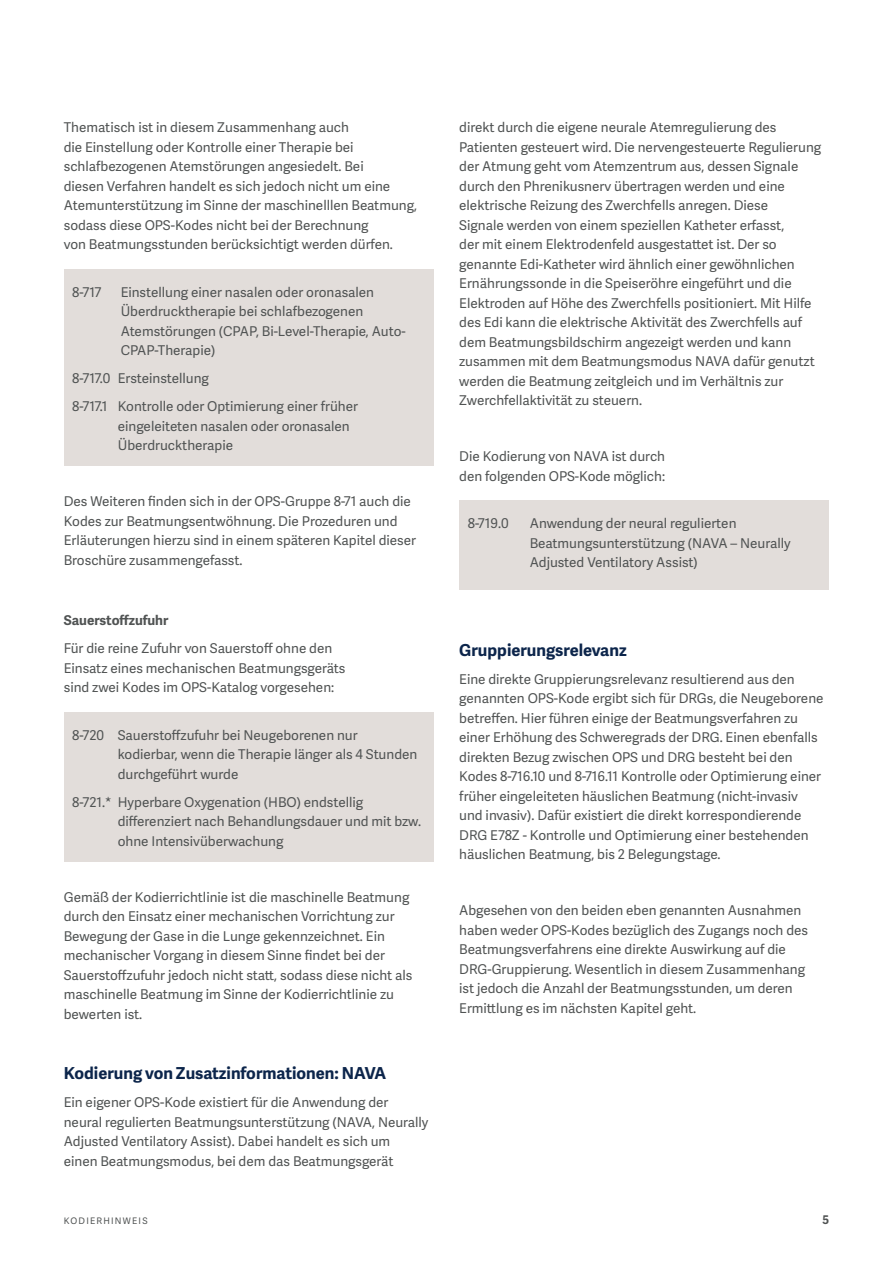
<style>
.page{position:relative;width:893px;height:1263px;background:#fff}
.page>*{position:absolute;margin:0;border:0;box-sizing:border-box;transform-origin:0 0}
.t1{font:700 16.5px "Adelle Sans";color:#0c254b}
.t2{font:13.5px/19.5px "Adelle Sans";color:#505353}
.t3{font:700 13.5px "Adelle Sans";letter-spacing:-.005em;color:#505353}
.t4{font:700 12px "Adelle Sans";color:#505353}
.t5{font:9px "Adelle Sans";letter-spacing:.135em;color:#505353}
</style>
<div class="page">
<div style="left:64px;top:269px;width:370px;height:197px;background:#e2ddda"></div>
<div style="left:64px;top:712px;width:370px;height:149px;background:#e2ddda"></div>
<div style="left:459px;top:500px;width:370px;height:90px;background:#e2ddda"></div>
<p class="t2" style="left:64px;top:117px;width:355px">Thematisch ist in diesem Zusammenhang auch<br>die Einstellung oder Kontrolle einer Therapie bei schlafbezogenen Atemstörungen angesiedelt. Bei<br>diesen Verfahren handelt es sich jedoch nicht um eine Atemunterstützung im Sinne der maschinelllen Beatmung, sodass diese OPS-Kodes nicht bei der Berechnung<br>von Beatmungsstunden berücksichtigt werden dürfen.</p>
<p class="t2" style="left:72px;top:282px;width:30px">8-717</p>
<p class="t2" style="left:121px;top:282px;width:287px">Einstellung einer nasalen oder oronasalen Überdrucktherapie bei schlafbezogenen Atemstörungen (CPAP, Bi-Level-Therapie, Auto-CPAP-Therapie)</p>
<p class="t2" style="left:72px;top:364px;width:287px;line-height:28px">8-717.0 Ersteinstellung<br>8-717.1 Kontrolle oder Optimierung einer früher</p>
<p class="t2" style="left:118px;top:416px;width:233px">eingeleiteten nasalen oder oronasalen<br>Überdrucktherapie</p>
<p class="t2" style="left:64px;top:491px;width:354px">Des Weiteren finden sich in der OPS-Gruppe 8-71 auch die Kodes zur Beatmungsentwöhnung. Die Prozeduren und Erläuterungen hierzu sind in einem späteren Kapitel dieser Broschüre zusammengefasst.</p>
<p class="t3" style="left:64px;top:610px;width:106px">Sauerstoffzufuhr</p>
<p class="t2" style="left:64px;top:638px;width:283px">Für die reine Zufuhr von Sauerstoff ohne den<br>Einsatz eines mechanischen Beatmungsgeräts sind zwei Kodes im OPS-Katalog vorgesehen:</p>
<p class="t2" style="left:118px;top:725px;width:301px;text-indent:-45px">8-720 Sauerstoffzufuhr bei Neugeborenen nur kodierbar, wenn die Therapie länger als 4 Stunden durchgeführt wurde</p>
<p class="t2" style="left:118px;top:792px;width:305px;text-indent:-45px">8-721.* Hyperbare Oxygenation (HBO) endstellig differenziert nach Behandlungsdauer und mit bzw. ohne Intensivüberwachung</p>
<p class="t2" style="left:64px;top:887px;width:350px">Gemäß der Kodierrichtlinie ist die maschinelle Beatmung durch den Einsatz einer mechanischen Vorrichtung zur Bewegung der Gase in die Lunge gekennzeichnet. Ein mechanischer Vorgang in diesem Sinne findet bei der Sauerstoffzufuhr jedoch nicht statt, sodass diese nicht als maschinelle Beatmung im Sinne der Kodierrichtlinie zu bewerten ist.</p>
<p class="t1" style="left:64px;top:1061px;width:324px">Kodierung von Zusatzinformationen: NAVA</p>
<p class="t2" style="left:64px;top:1092px;width:366px">Ein eigener OPS-Kode existiert für die Anwendung der neural regulierten Beatmungsunterstützung (NAVA, Neurally Adjusted Ventilatory Assist). Dabei handelt es sich um<br>einen Beatmungsmodus, bei dem das Beatmungsgerät</p>
<p class="t2" style="left:459px;top:117px;width:364px">direkt durch die eigene neurale Atemregulierung des Patienten gesteuert wird. Die nervengesteuerte Regulierung der Atmung geht vom Atemzentrum aus, dessen Signale durch den Phrenikusnerv übertragen werden und eine elektrische Reizung des Zwerchfells anregen. Diese<br>Signale werden von einem speziellen Katheter erfasst,<br>der mit einem Elektrodenfeld ausgestattet ist. Der so genannte Edi-Katheter wird ähnlich einer gewöhnlichen Ernährungssonde in die Speiseröhre eingeführt und die Elektroden auf Höhe des Zwerchfells positioniert. Mit Hilfe des Edi kann die elektrische Aktivität des Zwerchfells auf dem Beatmungsbildschirm angezeigt werden und kann zusammen mit dem Beatmungsmodus NAVA dafür genutzt werden die Beatmung zeitgleich und im Verhältnis zur Zwerchfellaktivität zu steuern.</p>
<p class="t2" style="left:459px;top:446px;width:207px">Die Kodierung von NAVA ist durch den folgenden OPS-Kode möglich:</p>
<p class="t2" style="left:468px;top:513px;width:42px">8-719.0</p>
<p class="t2" style="left:530px;top:513px;width:262px">Anwendung der neural regulierten<br>Beatmungsunterstützung (NAVA – Neurally<br>Adjusted Ventilatory Assist)</p>
<p class="t1" style="left:459px;top:638px;width:169px">Gruppierungsrelevanz</p>
<p class="t2" style="left:459px;top:669px;width:366px">Eine direkte Gruppierungsrelevanz resultierend aus den genannten OPS-Kode ergibt sich für DRGs, die Neugeborene betreffen. Hier führen einige der Beatmungsverfahren zu einer Erhöhung des Schweregrads der DRG. Einen ebenfalls direkten Bezug zwischen OPS und DRG besteht bei den Kodes 8-716.10 und 8-716.11 Kontrolle oder Optimierung einer früher eingeleiteten häuslichen Beatmung (nicht-invasiv und invasiv). Dafür existiert die direkt korrespondierende DRG E78Z - Kontrolle und Optimierung einer bestehenden häuslichen Beatmung, bis 2 Belegungstage.</p>
<p class="t2" style="left:459px;top:900px;width:350px">Abgesehen von den beiden eben genannten Ausnahmen haben weder OPS-Kodes bezüglich des Zugangs noch des Beatmungsverfahrens eine direkte Auswirkung auf die DRG-Gruppierung. Wesentlich in diesem Zusammenhang ist jedoch die Anzahl der Beatmungsstunden, um deren Ermittlung es im nächsten Kapitel geht.</p>
<p class="t5" style="left:64px;top:1215px;width:85px">KODIERHINWEIS</p>
<p class="t4" style="left:822px;top:1211px;width:8px">5</p>
</div>
